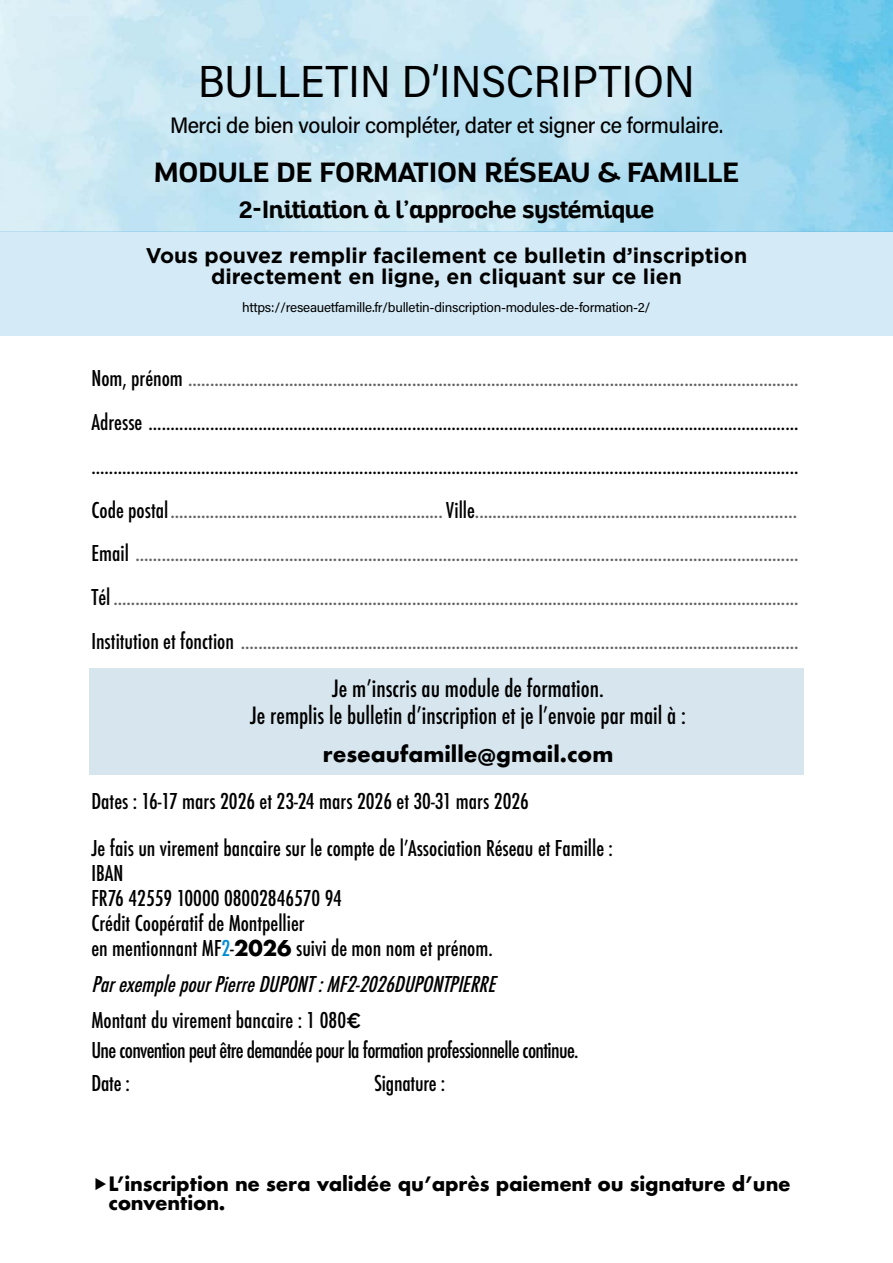
<style>
.page{position:relative;width:893px;height:1263px;background:#fff}
.page>*{position:absolute;margin:0;border:0;box-sizing:border-box;transform-origin:0 0}
.t1{font:45px "Acumin Pro Semi Cond";letter-spacing:.005em;color:#000}
.t2{font:700 27px "Altair";color:#000}
.t3{font:700 24px "Altair";color:#000}
.t4{font:500 condensed 23.1px/26.7px "Futura";color:#000;text-align:center}
.t5{font:500 22.5px "Acumin Pro Semi Cond";letter-spacing:-.02em;color:#000}
.t6{font:500 condensed 21.15px/43.7px "Futura";color:#646363;text-align:justify}
.t7{font:500 condensed 21.15px/25px "Futura";color:#000}
.t8{font:700 21.15px/21.1px "Gotham";color:#000;text-align:center}
.t9{font:italic 500 condensed 21.15px/36px "Futura";color:#000}
.t10{font:500 condensed 21.15px/32.1px "Futura";letter-spacing:-.03em;color:#000}
.t11{font:700 21.15px "Futura";color:#000}
.t12{font:700 19.35px/19.4px "Futura";letter-spacing:-.01em;color:#000}
.t13{font:13.5px "Acumin Pro";letter-spacing:-.02em;color:#000}
.s1{font-family:"Acumin Pro"}
.s2{color:#000}
.s3{color:#008dd4}
.s4{font-weight:700;font-stretch:normal}
.s5{font-style:normal}
.s6{font-family:"Gotham";font-style:normal;font-stretch:normal}
</style>
<div class="page">
<img style="left:0;top:0;width:893px;height:232px">
<div style="left:0;top:232px;width:893px;height:104px;background:#d4ebf7"></div>
<div style="left:89px;top:668px;width:714px;height:106px;background:#d7e6ee"></div>
<h1 class="t1" style="left:198px;top:50px;width:498px">BULLETIN D’INSCRIPTION</h1>
<p class="t5" style="left:170px;top:109px;width:554px">Merci de bien vouloir compléter, dater et signer ce formulaire.</p>
<p class="t2" style="left:154px;top:155px;width:586px">MODULE DE FORMATION RÉSEAU &amp; FAMILLE</p>
<p class="t3" style="left:239px;top:194px;width:417px"><span class="s1">2-</span>Initiation à l’approche systémique</p>
<p class="t8" style="left:146px;top:244px;width:603px">Vous pouvez remplir facilement ce bulletin d’inscription directement en ligne, en cliquant sur ce lien</p>
<p class="t13" style="left:242px;top:298px;width:410px">https://reseauetfamille.fr/bulletin-dinscription-modules-de-formation-2/</p>
<p class="t6" style="left:91px;top:357px;width:709px"><span class="s2">Nom, prénom</span> ...........................................................................................................................................<br><span class="s2">Adresse .................................................................................................................................................... .................................................................................................................................................................<br>Code postal</span>.............................................................. <span class="s2">Ville</span>.......................................................……………… <span class="s2">Email</span> .......................................................................................................................................................<br><span class="s2">Tél</span> ............................................................................................................................................................<br><span class="s2">Institution et fonction</span> ...............................................................................................................................</p>
<p class="t4" style="left:250px;top:676px;width:437px">Je m’inscris au module de formation.<br>Je remplis le bulletin d’inscription et je l’envoie par mail à :</p>
<p class="t11" style="left:323px;top:738px;width:292px">reseaufamille@gmail.com</p>
<p class="t7" style="left:91px;top:788px;width:439px">Dates : 16-17 mars 2026 et 23-24 mars 2026 et 30-31 mars 2026</p>
<p class="t7" style="left:91px;top:835px;width:523px">Je fais un virement bancaire sur le compte de l’Association Réseau et Famille :<br>IBAN<br>FR76 42559 10000 08002846570 94<br>Crédit Coopératif de Montpellier<br>en mentionnant MF<span class="s3">2</span>-<span class="s4">2026</span> suivi de mon nom et prénom.</p>
<p class="t9" style="left:91px;top:966px;width:412px">ParexemplepourPierreDUPONT:MF2-2026DUPONTPIERRE<br><span class="s5">Montant du virement bancaire : 1 080</span><span class="s6">€</span></p>
<p class="t10" style="left:91px;top:1035px;width:489px">Une convention peut être demandée pour la formation professionnelle continue.<br>Date :</p>
<p class="t7" style="left:374px;top:1070px;width:73px">Signature :</p>
<p class="t12" style="left:108px;top:1173px;width:684px">L’inscription ne sera validée qu’après paiement ou signature d’une convention.</p>
</div>
